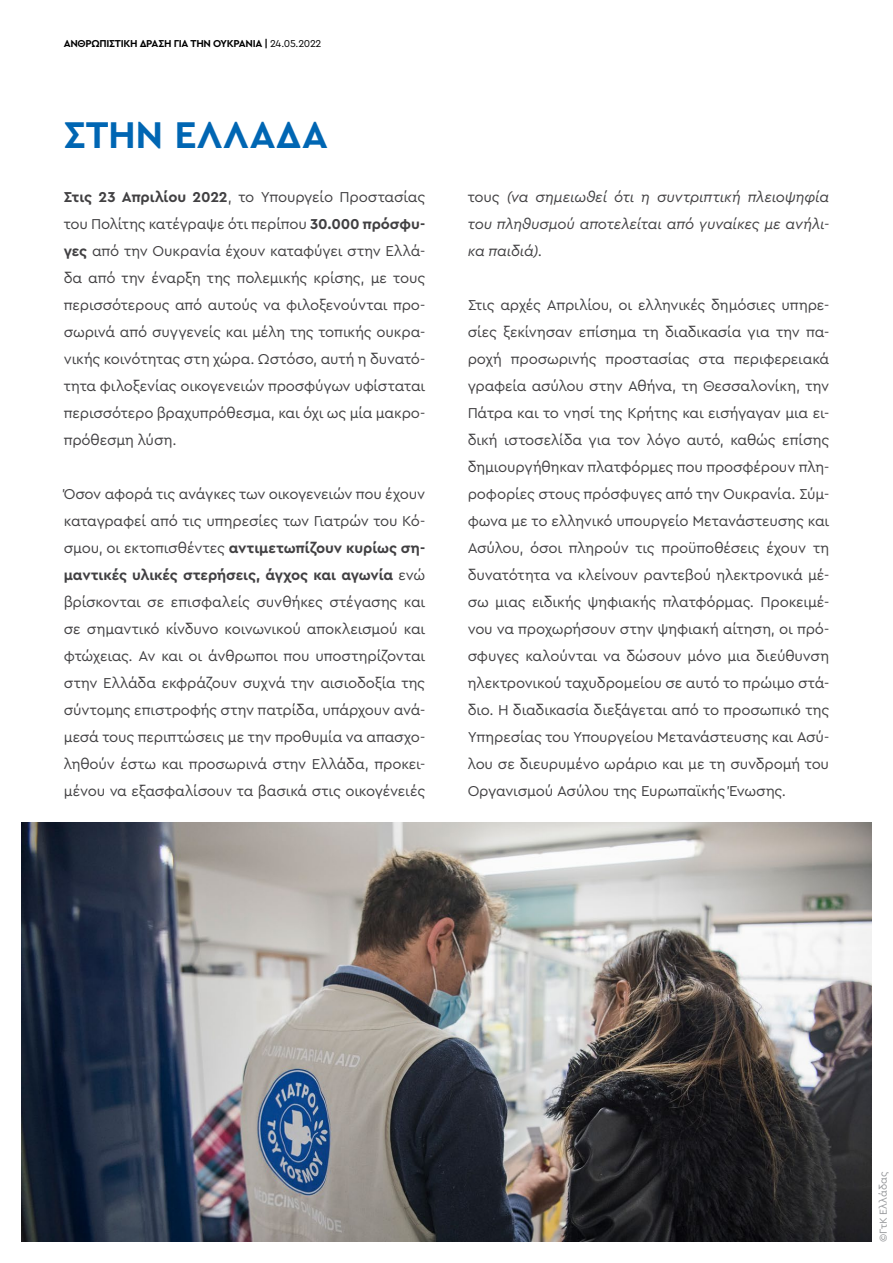
<style>
.page{position:relative;width:893px;height:1263px;background:#fff}
.page>*{position:absolute;margin:0;border:0;box-sizing:border-box;transform-origin:0 0}
.t1{font:700 39px "Cera Pro";letter-spacing:.005em;color:#0066b3}
.t2{font:15px/27px "Cera Pro";letter-spacing:-.01em;color:#414042;text-align:justify}
.t3{font:italic 15px/27px "Cera Pro";letter-spacing:-.01em;color:#414042;text-align:justify}
.t4{font:700 10.5px "Cera Pro";letter-spacing:-.03em;color:#000}
.t5{font:10.5px "Cera Pro";color:#939598}
.s1{font-weight:400}
.s2{font-weight:700}
.s3{font-style:normal}
</style>
<div class="page">
<img style="left:21px;top:823px;width:851px;height:419px">
<p class="t4" style="left:64px;top:36px;width:259px">ΑΝΘΡΩΠΙΣΤΙΚΗ ΔΡΑΣΗ ΓΙΑ ΤΗΝ ΟΥΚΡΑΝΙΑ | <span class="s1">24.05.2022</span></p>
<h1 class="t1" style="left:64px;top:109px;width:265px">ΣΤΗΝ ΕΛΛΑΔΑ</h1>
<p class="t2" style="left:64px;top:182px;width:363px"><span class="s2">Στις 23 Απριλίου 2022</span>, το Υπουργείο Προστασίας του Πολίτης κατέγραψε ότι περίπου <span class="s2">30.000 πρόσφυ&shy;γες</span> από την Ουκρανία έχουν καταφύγει στην Ελλά&shy;δα από την έναρξη της πολεμικής κρίσης, με τους περισσότερους από αυτούς να φιλοξενούνται προ&shy;σωρινά από συγγενείς και μέλη της τοπικής ουκρα&shy;νικής κοινότητας στη χώρα. Ωστόσο, αυτή η δυνατό&shy;τητα φιλοξενίας οικογενειών προσφύγων υφίσταται περισσότερο βραχυπρόθεσμα, και όχι ως μία μακρο&shy;πρόθεσμη λύση.</p>
<p class="t2" style="left:64px;top:479px;width:363px">Όσον αφορά τις ανάγκες των οικογενειών που έχουν καταγραφεί από τις υπηρεσίες των Γιατρών του Κό&shy;σμου, οι εκτοπισθέντες <span class="s2">αντιμετωπίζουν κυρίως ση&shy;μαντικές υλικές στερήσεις, άγχος και αγωνία</span> ενώ βρίσκονται σε επισφαλείς συνθήκες στέγασης και σε σημαντικό κίνδυνο κοινωνικού αποκλεισμού και φτώχειας. Αν και οι άνθρωποι που υποστηρίζονται στην Ελλάδα εκφράζουν συχνά την αισιοδοξία της σύντομης επιστροφής στην πατρίδα, υπάρχουν ανά&shy;μεσά τους περιπτώσεις με την προθυμία να απασχο&shy;ληθούν έστω και προσωρινά στην Ελλάδα, προκει&shy;μένου να εξασφαλίσουν τα βασικά στις οικογένειές</p>
<p class="t3" style="left:468px;top:182px;width:363px"><span class="s3">τους</span> (να σημειωθεί ότι η συντριπτική πλειοψηφία του πληθυσμού αποτελείται από γυναίκες με ανήλι&shy;κα παιδιά)<span class="s3">.</span></p>
<p class="t2" style="left:468px;top:290px;width:363px">Στις αρχές Απριλίου, οι ελληνικές δημόσιες υπηρε&shy;σίες ξεκίνησαν επίσημα τη διαδικασία για την πα&shy;ροχή προσωρινής προστασίας στα περιφερειακά γραφεία ασύλου στην Αθήνα, τη Θεσσαλονίκη, την Πάτρα και το νησί της Κρήτης και εισήγαγαν μια ει&shy;δική ιστοσελίδα για τον λόγο αυτό, καθώς επίσης δημιουργήθηκαν πλατφόρμες που προσφέρουν πλη&shy;ροφορίες στους πρόσφυγες από την Ουκρανία. Σύμ&shy;φωνα με το ελληνικό υπουργείο Μετανάστευσης και Ασύλου, όσοι πληρούν τις προϋποθέσεις έχουν τη δυνατότητα να κλείνουν ραντεβού ηλεκτρονικά μέ&shy;σω μιας ειδικής ψηφιακής πλατφόρμας. Προκειμέ&shy;νου να προχωρήσουν στην ψηφιακή αίτηση, οι πρό&shy;σφυγες καλούνται να δώσουν μόνο μια διεύθυνση ηλεκτρονικού ταχυδρομείου σε αυτό το πρώιμο στά&shy;διο. Η διαδικασία διεξάγεται από το προσωπικό της Υπηρεσίας του Υπουργείου Μετανάστευσης και Ασύ&shy;λου σε διευρυμένο ωράριο και με τη συνδρομή του Οργανισμού Ασύλου της Ευρωπαϊκής Ένωσης.</p>
<p class="t5" style="left:876px;top:1242px;width:72px;rotate:-90deg">©ΓτΚ Ελλάδας</p>
</div>
